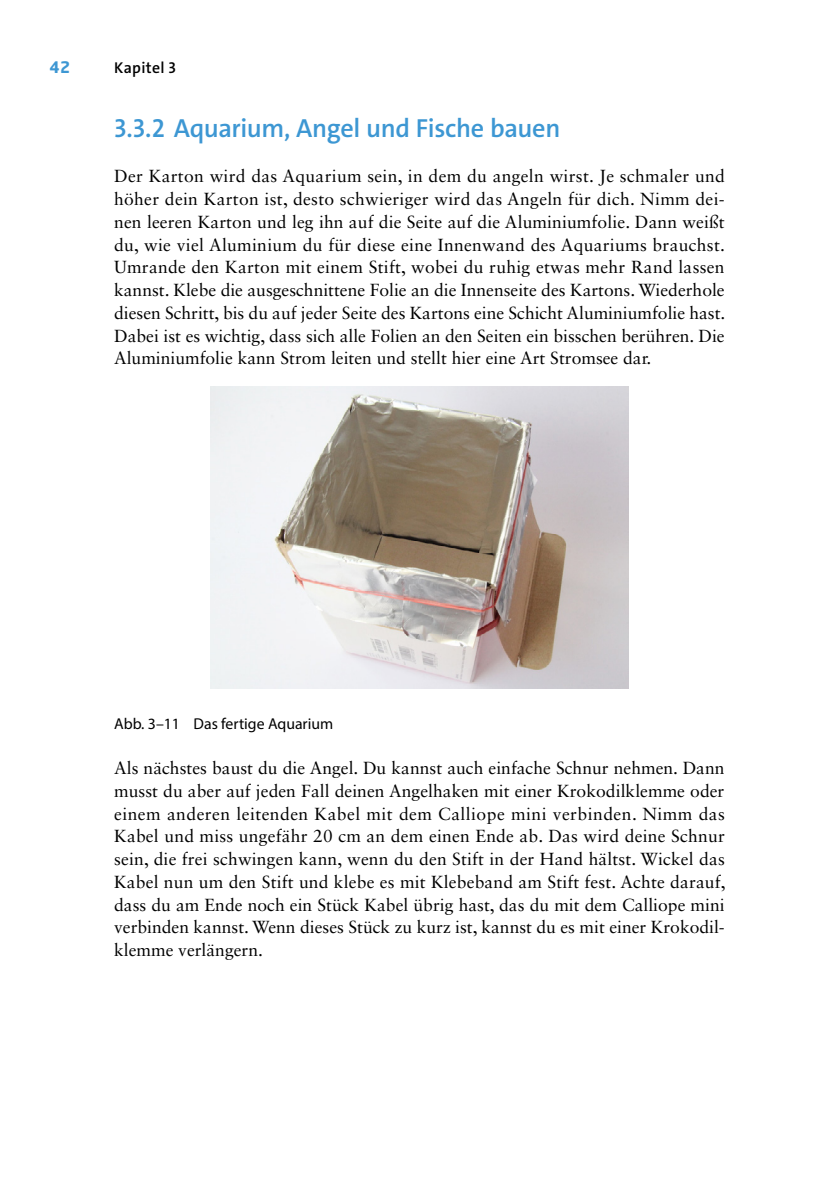
<style>
.page{position:relative;width:819px;height:1191px;background:#fff}
.page>*{position:absolute;margin:0;border:0;box-sizing:border-box;transform-origin:0 0}
.t1{font:600 26.25px "The Sans C4 s";letter-spacing:-.015em;color:#3d97d3}
.t2{font:17.5px/22.8px "Sabon LT Std";color:#000;text-align:justify}
.t3{font:15.75px "Myriad Pro";color:#000}
.t4{font:600 15.75px "The Sans C4 s";letter-spacing:.02em;color:#000}
.t5{font:700 15.75px "Neo Tech Std";color:#3d97d3}
</style>
<div class="page">
<img style="left:210px;top:387px;width:418px;height:301px">
<p class="t5" style="left:50px;top:58px;width:22px">42</p>
<p class="t4" style="left:114px;top:58px;width:64px">Kapitel 3</p>
<h1 class="t1" style="left:114px;top:111px;width:447px">3.3.2 Aquarium, Angel und Fische bauen</h1>
<p class="t2" style="left:114px;top:165px;width:612px">Der Karton wird das Aquarium sein, in dem du angeln wirst. Je schmaler und höher dein Karton ist, desto schwieriger wird das Angeln für dich. Nimm dei&shy;nen leeren Karton und leg ihn auf die Seite auf die Aluminiumfolie. Dann weißt du, wie viel Aluminium du für diese eine Innenwand des Aquariums brauchst.<br>Umrande den Karton mit einem Stift, wobei du ruhig etwas mehr Rand lassen kannst. Klebe die ausgeschnittene Folie an die Innenseite des Kartons. Wiederhole diesen Schritt, bis du auf jeder Seite des Kartons eine Schicht Aluminiumfolie hast.<br>Dabei ist es wichtig, dass sich alle Folien an den Seiten ein bisschen berühren. Die Aluminiumfolie kann Strom leiten und stellt hier eine Art Stromsee dar.</p>
<p class="t3" style="left:114px;top:713px;width:221px">Abb. 3–11 Das fertige Aquarium</p>
<p class="t2" style="left:114px;top:756px;width:613px">Als nächstes baust du die Angel. Du kannst auch einfache Schnur nehmen. Dann musst du aber auf jeden Fall deinen Angelhaken mit einer Krokodilklemme oder einem anderen leitenden Kabel mit dem Calliope mini verbinden. Nimm das Kabel und miss ungefähr 20 cm an dem einen Ende ab. Das wird deine Schnur sein, die frei schwingen kann, wenn du den Stift in der Hand hältst. Wickel das Kabel nun um den Stift und klebe es mit Klebeband am Stift fest. Achte darauf, dass du am Ende noch ein Stück Kabel übrig hast, das du mit dem Calliope mini verbinden kannst. Wenn dieses Stück zu kurz ist, kannst du es mit einer Krokodil&shy;klemme verlängern.</p>
</div>
